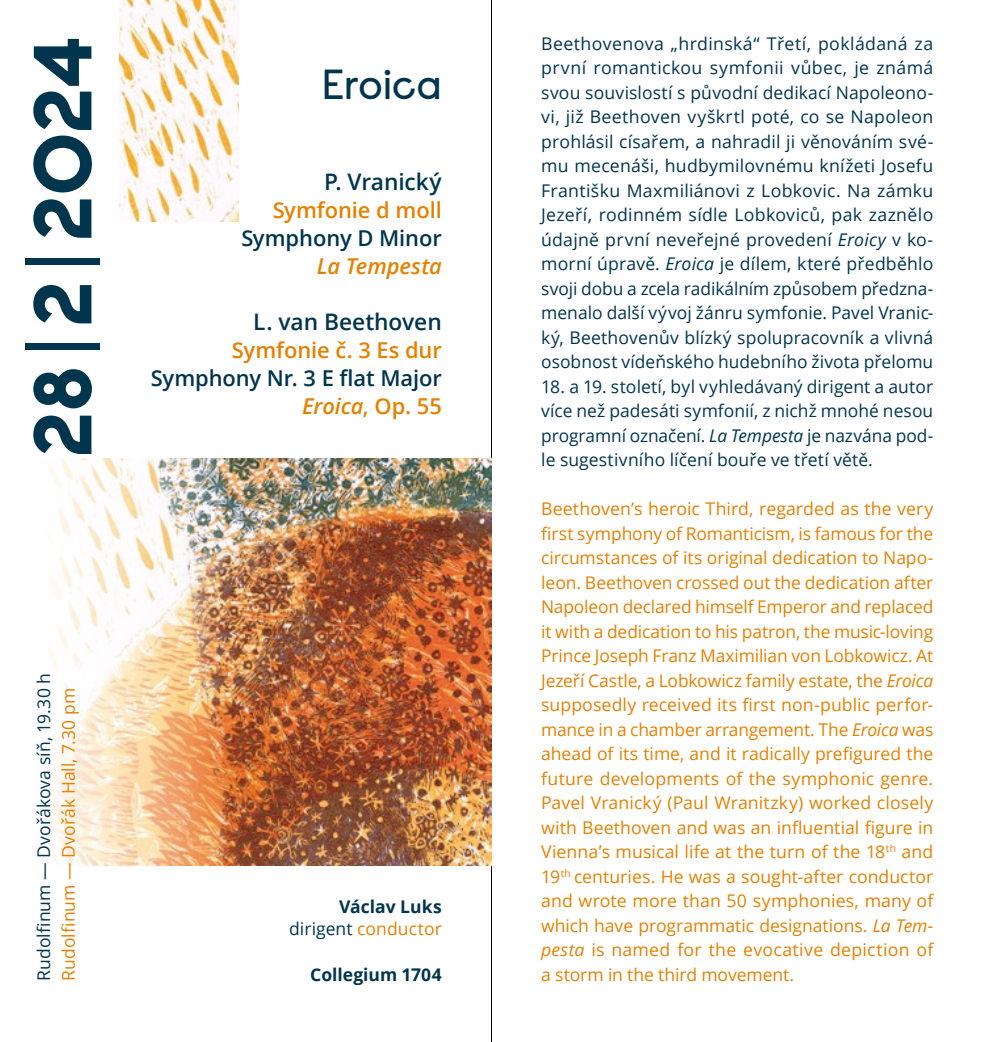
<style>
.page{position:relative;width:983px;height:1042px;background:#fff}
.page>*{position:absolute;margin:0;border:0;box-sizing:border-box;transform-origin:0 0}
.t1{font:800 82.25px "Raisonneuprava";letter-spacing:-.015em;color:#00354e}
.t2{font:42px "Raisonneuprava";letter-spacing:-.005em;color:#00354e}
.t3{font:600 22.75px "Open Sans";letter-spacing:-.005em;color:#00354e}
.t4{font:600 21.88px/28px "Open Sans";letter-spacing:-.005em;color:#00354e;text-align:right}
.t5{font:600 21.88px "Open Sans";letter-spacing:-.005em;color:#e68000}
.t6{font:italic 600 21.88px "Open Sans";color:#e68000}
.t7{font:17.5px/24.5px "Open Sans";letter-spacing:.005em;color:#e68000;text-align:justify}
.t8{font:17.5px/24.5px "Open Sans";letter-spacing:.005em;color:#00354e;text-align:justify}
.t9{font:700 17.5px/22.8px "Open Sans";color:#00354e;text-align:right}
.s1{font-weight:400}
.s2{font-style:italic;color:#e68000}
.s3{color:#e68000}
.s4{font-weight:400;color:#e68000}
.s5{font-style:italic}
</style>
<div class="page">
<hr style="left:491px;top:0;width:1px;height:1042px;background:#000">
<img style="left:51px;top:459px;width:440px;height:407px">
<img style="left:119px;top:0;width:120px;height:221px">
<h1 class="t1" style="left:6px;top:458px;width:425px;rotate:-90deg">28<span class="s1">|</span>2<span class="s1">|</span>2024</h1>
<h2 class="t2" style="left:322px;top:57px;width:121px">Eroica</h2>
<h3 class="t3" style="left:324px;top:166px;width:119px">P. Vranický</h3>
<p class="t5" style="left:272px;top:195px;width:170px">Symfonie d moll</p>
<p class="t4" style="left:241px;top:223px;width:202px">Symphony D Minor</p>
<p class="t6" style="left:317px;top:251px;width:126px">La Tempesta</p>
<h3 class="t3" style="left:253px;top:306px;width:190px">L. van Beethoven</h3>
<p class="t5" style="left:232px;top:335px;width:211px">Symfonie č. 3 Es dur</p>
<p class="t4" style="left:151px;top:363px;width:292px">Symphony Nr. 3 E flat Major<br><span class="s2">Eroica</span><span class="s3">, Op. 55</span></p>
<p class="t8" style="left:31px;top:981px;width:309px;rotate:-90deg">Rudolfinum — Dvořákova síň, 19.30 h</p>
<p class="t7" style="left:56px;top:981px;width:294px;rotate:-90deg">Rudolfinum — Dvořák Hall, 7.30 pm</p>
<p class="t9" style="left:289px;top:894px;width:154px">Václav Luks <span class="s1">dirigent</span> <span class="s4">conductor</span></p>
<p class="t9" style="left:310px;top:962px;width:133px">Collegium 1704</p>
<p class="t8" style="left:541px;top:31px;width:393px">Beethovenova „hrdinská“ Třetí, pokládaná za první romantickou symfonii vůbec, je známá svou souvislostí s původní dedikací Napoleono&shy;vi, již Beethoven vyškrtl poté, co se Napoleon prohlásil císařem, a nahradil ji věnováním své&shy;mu mecenáši, hudbymilovnému knížeti Josefu Františku Maxmiliánovi z Lobkovic. Na zámku Jezeří, rodinném sídle Lobkoviců, pak zaznělo údajně první neveřejné provedení <span class="s5">Eroicy</span> v ko&shy;morní úpravě. <span class="s5">Eroica</span> je dílem, které předběhlo svoji dobu a zcela radikálním způsobem předzna&shy;menalo další vývoj žánru symfonie. Pavel Vranic&shy;ký, Beethovenův blízký spolupracovník a vlivná osobnost vídeňského hudebního života přelomu</p>
<p class="t8" style="left:541px;top:374px;width:393px">18. a 19. století, byl vyhledávaný dirigent a autor více než padesáti symfonií, z nichž mnohé nesou programní označení. <span class="s5">La Tempesta</span> je nazvána pod&shy;le sugestivního líčení bouře ve třetí větě.</p>
<p class="t7" style="left:541px;top:496px;width:393px">Beethoven’s heroic Third, regarded as the very first symphony of Romanticism, is famous for the circumstances of its original dedication to Napo&shy;leon. Beethoven crossed out the dedication after Napoleon declared himself Emperor and replaced it with a dedication to his patron, the music-loving Prince Joseph Franz Maximilian von Lobkowicz. At Jezeří Castle, a Lobkowicz family estate, the <span class="s5">Eroica </span>supposedly received its first non-public perfor&shy;mance in a chamber arrangement. The <span class="s5">Eroica</span> was ahead of its time, and it radically prefigured the future developments of the symphonic genre.<br>Pavel Vranický (Paul Wranitzky) worked closely with Beethoven and was an influential figure in Vienna’s musical life at the turn of the 18<sup>th</sup> and 19<sup>th</sup> centuries. He was a sought-after conductor and wrote more than 50 symphonies, many of which have programmatic designations. <span class="s5">La Tem&shy;pesta</span> is named for the evocative depiction of</p>
<p class="t7" style="left:541px;top:962px;width:254px">a storm in the third movement.</p>
</div>
